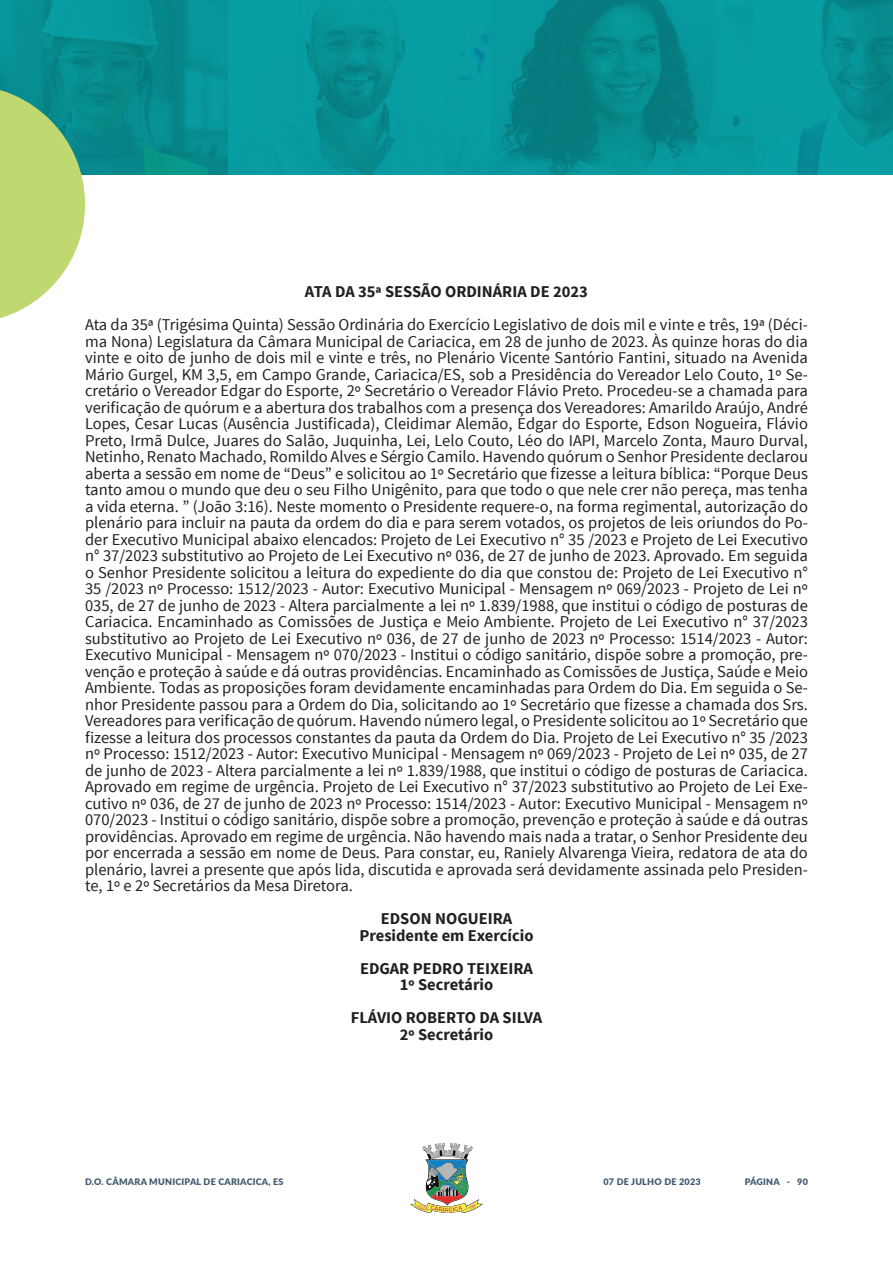
<style>
.page{position:relative;width:893px;height:1263px;background:#fff}
.page>*{position:absolute;margin:0;border:0;box-sizing:border-box;transform-origin:0 0}
.t1{font:16.5px/16.5px "Source Sans Pro";color:#231f20;text-align:justify}
.t2{font:700 16.5px "Source Sans Pro";color:#231f20}
.t3{font:900 9px "Lato";letter-spacing:.025em;color:#405970}
</style>
<div class="page">
<svg style="left:410px;top:1143px;width:73px;height:70px"></svg>
<img style="left:0;top:0;width:893px;height:174px">
<svg style="left:0;top:85px;width:85px;height:233px;background:#abd186"></svg>
<p class="t2" style="left:305px;top:281px;width:285px">ATA DA 35ª SESSÃO ORDINÁRIA DE 2023</p>
<p class="t1" style="left:85px;top:317px;width:724px">Ata da 35ª (Trigésima Quinta) Sessão Ordinária do Exercício Legislativo de dois mil e vinte e três, 19ª (Déci&shy;ma Nona) Legislatura da Câmara Municipal de Cariacica, em 28 de junho de 2023. Às quinze horas do dia vinte e oito de junho de dois mil e vinte e três, no Plenário Vicente Santório Fantini, situado na Avenida Mário Gurgel, KM 3,5, em Campo Grande, Cariacica/ES, sob a Presidência do Vereador Lelo Couto, 1º Se&shy;cretário o Vereador Edgar do Esporte, 2º Secretário o Vereador Flávio Preto. Procedeu-se a chamada para verificação de quórum e a abertura dos trabalhos com a presença dos Vereadores: Amarildo Araújo, André Lopes, Cesar Lucas (Ausência Justificada), Cleidimar Alemão, Edgar do Esporte, Edson Nogueira, Flávio Preto, Irmã Dulce, Juares do Salão, Juquinha, Lei, Lelo Couto, Léo do IAPI, Marcelo Zonta, Mauro Durval, Netinho, Renato Machado, Romildo Alves e Sérgio Camilo. Havendo quórum o Senhor Presidente declarou aberta a sessão em nome de “Deus” e solicitou ao 1º Secretário que fizesse a leitura bíblica: “Porque Deus tanto amou o mundo que deu o seu Filho Unigênito, para que todo o que nele crer não pereça, mas tenha a vida eterna. ” (João 3:16). Neste momento o Presidente requere-o, na forma regimental, autorização do plenário para incluir na pauta da ordem do dia e para serem votados, os projetos de leis oriundos do Po&shy;der Executivo Municipal abaixo elencados: Projeto de Lei Executivo n° 35 /2023 e Projeto de Lei Executivo n° 37/2023 substitutivo ao Projeto de Lei Executivo nº 036, de 27 de junho de 2023. Aprovado. Em seguida o Senhor Presidente solicitou a leitura do expediente do dia que constou de: Projeto de Lei Executivo n° 35 /2023 nº Processo: 1512/2023 - Autor: Executivo Municipal - Mensagem nº 069/2023 - Projeto de Lei nº 035, de 27 de junho de 2023 - Altera parcialmente a lei nº 1.839/1988, que institui o código de posturas de Cariacica. Encaminhado as Comissões de Justiça e Meio Ambiente. Projeto de Lei Executivo n° 37/2023 substitutivo ao Projeto de Lei Executivo nº 036, de 27 de junho de 2023 nº Processo: 1514/2023 - Autor:<br>Executivo Municipal - Mensagem nº 070/2023 - Institui o código sanitário, dispõe sobre a promoção, pre&shy;venção e proteção à saúde e dá outras providências. Encaminhado as Comissões de Justiça, Saúde e Meio Ambiente. Todas as proposições foram devidamente encaminhadas para Ordem do Dia. Em seguida o Se&shy;nhor Presidente passou para a Ordem do Dia, solicitando ao 1º Secretário que fizesse a chamada dos Srs.<br>Vereadores para verificação de quórum. Havendo número legal, o Presidente solicitou ao 1º Secretário que fizesse a leitura dos processos constantes da pauta da Ordem do Dia. Projeto de Lei Executivo n° 35 /2023 nº Processo: 1512/2023 - Autor: Executivo Municipal - Mensagem nº 069/2023 - Projeto de Lei nº 035, de 27 de junho de 2023 - Altera parcialmente a lei nº 1.839/1988, que institui o código de posturas de Cariacica.<br>Aprovado em regime de urgência. Projeto de Lei Executivo n° 37/2023 substitutivo ao Projeto de Lei Exe&shy;cutivo nº 036, de 27 de junho de 2023 nº Processo: 1514/2023 - Autor: Executivo Municipal - Mensagem nº 070/2023 - Institui o código sanitário, dispõe sobre a promoção, prevenção e proteção à saúde e dá outras providências. Aprovado em regime de urgência. Não havendo mais nada a tratar, o Senhor Presidente deu por encerrada a sessão em nome de Deus. Para constar, eu, Raniely Alvarenga Vieira, redatora de ata do plenário, lavrei a presente que após lida, discutida e aprovada será devidamente assinada pelo Presiden&shy;te, 1º e 2º Secretários da Mesa Diretora.</p>
<p class="t2" style="left:381px;top:908px;width:133px">EDSON NOGUEIRA</p>
<p class="t2" style="left:359px;top:925px;width:176px">Presidente em Exercício</p>
<p class="t2" style="left:360px;top:958px;width:174px">EDGAR PEDRO TEIXEIRA</p>
<p class="t2" style="left:400px;top:974px;width:95px">1º Secretário</p>
<p class="t2" style="left:351px;top:1007px;width:193px">FLÁVIO ROBERTO DA SILVA</p>
<p class="t2" style="left:400px;top:1024px;width:95px">2º Secretário</p>
<p class="t3" style="left:85px;top:1175px;width:200px">D.O. CÂMARA MUNICIPAL DE CARIACICA, ES</p>
<p class="t3" style="left:603px;top:1175px;width:99px">07 DE JULHO DE 2023</p>
<p class="t3" style="left:745px;top:1175px;width:65px">PÁGINA - 90</p>
</div>
